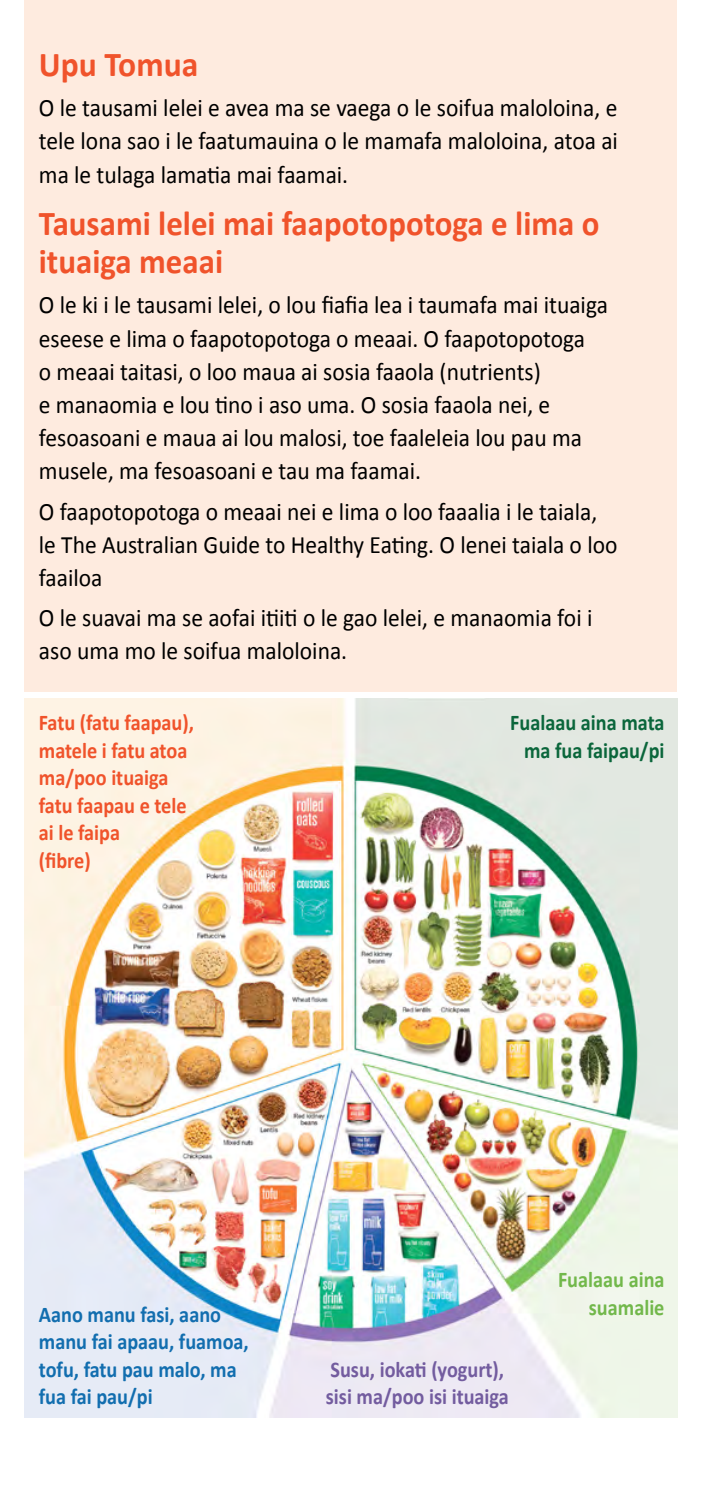
<style>
.page{position:relative;width:702px;height:1489px;background:#fff}
.page>*{position:absolute;margin:0;border:0;box-sizing:border-box;transform-origin:0 0}
.H2_orange{font:700 35px/38.2px "Calibri";color:#f0532b;scale:.94 1}
.H2_orange-2{font:700 35px "Calibri";color:#f0532b;scale:.96 1}
.Body{font:25px/33.2px "Calibri";color:#000;scale:.94 1}
.Food_group{font:700 22.5px/27.5px "Calibri";color:#f0532b;scale:.9 1}
.Food_group-2{font:700 22.5px/27.5px "Calibri";color:#126eaf;scale:.9 1}
.Food_group-3{font:700 22.5px/27.5px "Calibri";color:#735c9f;scale:.9 1}
.Food_group-4{font:700 22.5px/27.5px "Calibri";color:#0a663b;text-align:right;scale:.9 1}
.Food_group-5{font:700 22.5px/27.5px "Calibri";color:#72b84b;text-align:right;scale:.9 1}
</style>
<div class="page">
<img style="left:25px;top:699px;width:652px;height:718px">
<div style="left:25px;top:0;width:652px;height:692px;background:#feebdf"></div>
<p class="H2_orange-2" style="left:39px;top:42px;width:168px">Upu Tomua</p>
<p class="Body" style="left:39px;top:91px;width:617px;text-align:justify">O le tausami lelei e avea ma se vaega o le soifua maloloina, e tele lona sao i le faatumauina o le mamafa maloloina, atoa ai ma le tulaga lamatia mai faamai.</p>
<p class="H2_orange" style="left:39px;top:204px;width:598px">Tausami lelei mai faapotopotoga e lima o ituaiga meaai</p>
<p class="Body" style="left:39px;top:288px;width:607px">O le ki i le tausami lelei, o lou fiafia lea i taumafa mai ituaiga eseese e lima o faapotopotoga o meaai. O faapotopotoga<br>o meaai taitasi, o loo maua ai sosia faaola (nutrients)<br>e manaomia e lou tino i aso uma. O sosia faaola nei, e fesoasoani e maua ai lou malosi, toe faaleleia lou pau ma musele, ma fesoasoani e tau ma faamai.</p>
<p class="Body" style="left:39px;top:495px;width:617px">O faapotopotoga o meaai nei e lima o loo faaalia i le taiala, le The Australian Guide to Healthy Eating. O lenei taiala o loo faailoa</p>
<p class="Body" style="left:39px;top:601px;width:590px">O le suavai ma se aofai itiiti o le gao lelei, e manaomia foi i aso uma mo le soifua maloloina.</p>
<p class="Food_group" style="left:39px;top:709px;width:174px">Fatu (fatu faapau), matele i fatu atoa ma/poo ituaiga fatu faapau e tele ai le faipa<br>(fibre)</p>
<p class="Food_group-4" style="left:510px;top:709px;width:173px">Fualaau aina mata ma fua faipau/pi</p>
<p class="Food_group-2" style="left:39px;top:1300px;width:235px">Aano manu fasi, aano manu fai apaau, fuamoa, tofu, fatu pau malo, ma fua fai pau/pi</p>
<p class="Food_group-3" style="left:326px;top:1355px;width:205px">Susu, iokati (yogurt), sisi ma/poo isi ituaiga</p>
<p class="Food_group-5" style="left:558px;top:1265px;width:120px">Fualaau aina suamalie</p>
</div>
